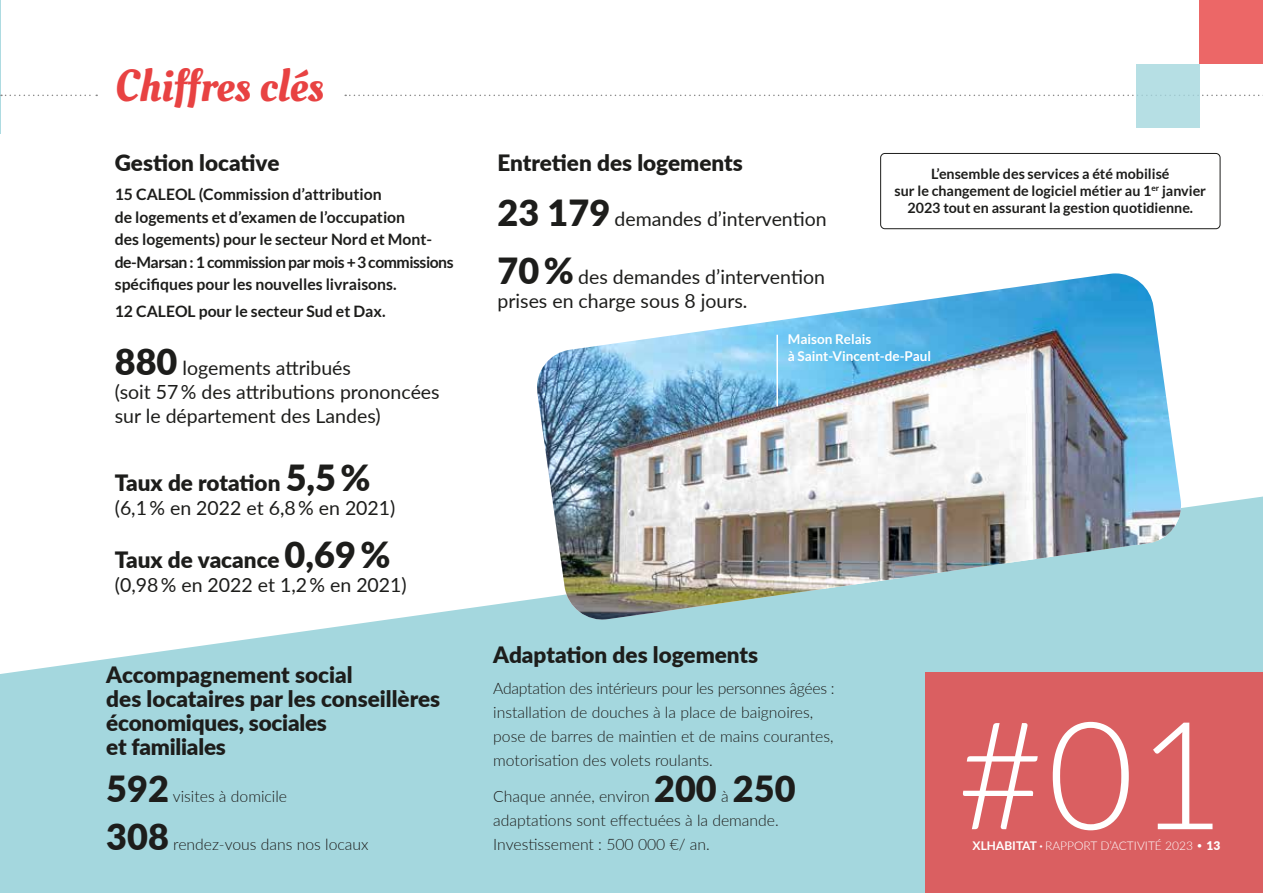
<style>
.page{position:relative;width:1263px;height:893px;background:#fff}
.page>*{position:absolute;margin:0;border:0;box-sizing:border-box;transform-origin:0 0}
.t1{font:300 150px "Lato";color:#fff}
.t2{font:45px "Oleo Script";color:#e84242}
.t3{font:900 36px "Lato";color:#1d1d1b}
.t4{font:900 22.5px/24px "Lato";color:#1d1d1b}
.t5{font:19.5px/24px "Lato";color:#1d1d1b}
.t6{font:300 15.75px/24px "Lato";color:#1d1d1b}
.t7{font:700 15.75px/22.5px "Lato";color:#1d1d1b}
.t8{font:700 14.25px/17.1px "Lato";color:#1d1d1b;text-align:center}
.t9{font:700 13.5px/16.2px "Lato";color:#fff}
.t10{font:300 12px "Lato";color:#fff}
.s1{font-weight:900;font-size:36px}
.s2{font-size:36px}
.s3{font-weight:700}
.s4{font-weight:900}
</style>
<div class="page">
<svg style="left:0;top:496px;width:1263px;height:397px;fill:#a4d7de"></svg>
<hr style="left:0;top:0;width:1px;height:134px;background:#a4d7de">
<svg style="left:345px;top:95px;width:918px;height:1px"></svg>
<svg style="left:1px;top:95px;width:96px;height:1px"></svg>
<div style="left:1136px;top:64px;width:64px;height:64px;background:#b6dfe4"></div>
<div style="left:1199px;top:0;width:64px;height:64px;background:#ec6767"></div>
<img style="left:534px;top:273px;width:649px;height:349px">
<hr style="left:776px;top:335px;width:2px;height:71px;background:#fff">
<div style="left:880px;top:153px;width:340px;height:76px;border:1px solid #1d1d1b;border-radius:4px"></div>
<div style="left:925px;top:672px;width:338px;height:221px;background:#da5f61"></div>
<h2 class="t2" style="left:115px;top:59px;width:210px">Chiffres clés</h2>
<h3 class="t4" style="left:115px;top:150px;width:166px">Gestion locative</h3>
<p class="t7" style="left:115px;top:183px;width:340px">15 CALEOL (Commission d’attribution<br>de logements et d’examen de l’occupation<br>des logements) pour le secteur Nord et Mont&shy;de-Marsan : 1 commission par mois +3 commissions spécifiques pour les nouvelles livraisons.</p>
<p class="t7" style="left:115px;top:300px;width:272px">12 CALEOL pour le secteur Sud et Dax.</p>
<p class="t5" style="left:115px;top:356px;width:326px"><span class="s1">880</span> logements attribués<br>(soit 57 % des attributions prononcées sur le département des Landes)</p>
<h3 class="t4" style="left:115px;top:469px;width:257px">Taux de rotation <span class="s2">5,5 %</span></h3>
<p class="t5" style="left:115px;top:495px;width:282px">(6,1 % en 2022 et 6,8 % en 2021)</p>
<h3 class="t4" style="left:115px;top:547px;width:277px">Taux de vacance <span class="s2">0,69 %</span></h3>
<p class="t5" style="left:115px;top:572px;width:293px">(0,98 % en 2022 et 1,2 % en 2021)</p>
<h3 class="t4" style="left:106px;top:662px;width:335px">Accompagnement social<br>des locataires par les conseillères économiques, sociales<br>et familiales</h3>
<h3 class="t3" style="left:106px;top:761px;width:64px">592</h3>
<p class="t6" style="left:173px;top:783px;width:116px">visites à domicile</p>
<h3 class="t3" style="left:106px;top:810px;width:64px">308</h3>
<p class="t6" style="left:173px;top:832px;width:197px">rendez-vous dans nos locaux</p>
<h3 class="t4" style="left:497px;top:150px;width:247px">Entretien des logements</h3>
<p class="t5" style="left:497px;top:206px;width:331px"><span class="s1">23 179</span> demandes d’intervention</p>
<p class="t5" style="left:497px;top:264px;width:329px"><span class="s1">70 %</span> des demandes d’intervention prises en charge sous 8 jours.</p>
<p class="t8" style="left:894px;top:165px;width:313px">L’ensemble des services a été mobilisé<br>sur le changement de logiciel métier au 1<sup>er</sup> janvier<br>2023 tout en assurant la gestion quotidienne.</p>
<p class="t9" style="left:788px;top:331px;width:145px">Maison Relais<br>à Saint-Vincent-de-Paul</p>
<h3 class="t4" style="left:493px;top:642px;width:266px">Adaptation des logements</h3>
<p class="t6" style="left:493px;top:675px;width:343px">Adaptation des intérieurs pour les personnes âgées : installation de douches à la place de baignoires, pose de barres de maintien et de mains courantes, motorisation des volets roulants.</p>
<p class="t6" style="left:493px;top:784px;width:158px">Chaque année, environ</p>
<h3 class="t3" style="left:654px;top:762px;width:143px">200 250</h3>
<p class="t6" style="left:493px;top:784px;width:287px;text-indent:228px">à adaptations sont effectuées à la demande.<br>Investissement : 500 000 €/ an.</p>
<h1 class="t1" style="left:957px;top:671px;width:269px">#01</h1>
<p class="t10" style="left:972px;top:838px;width:249px"><span class="s3">XLHABITAT ·</span> RAPPORT D’ACTIVITÉ 2023 <span class="s4">13</span></p>
</div>
